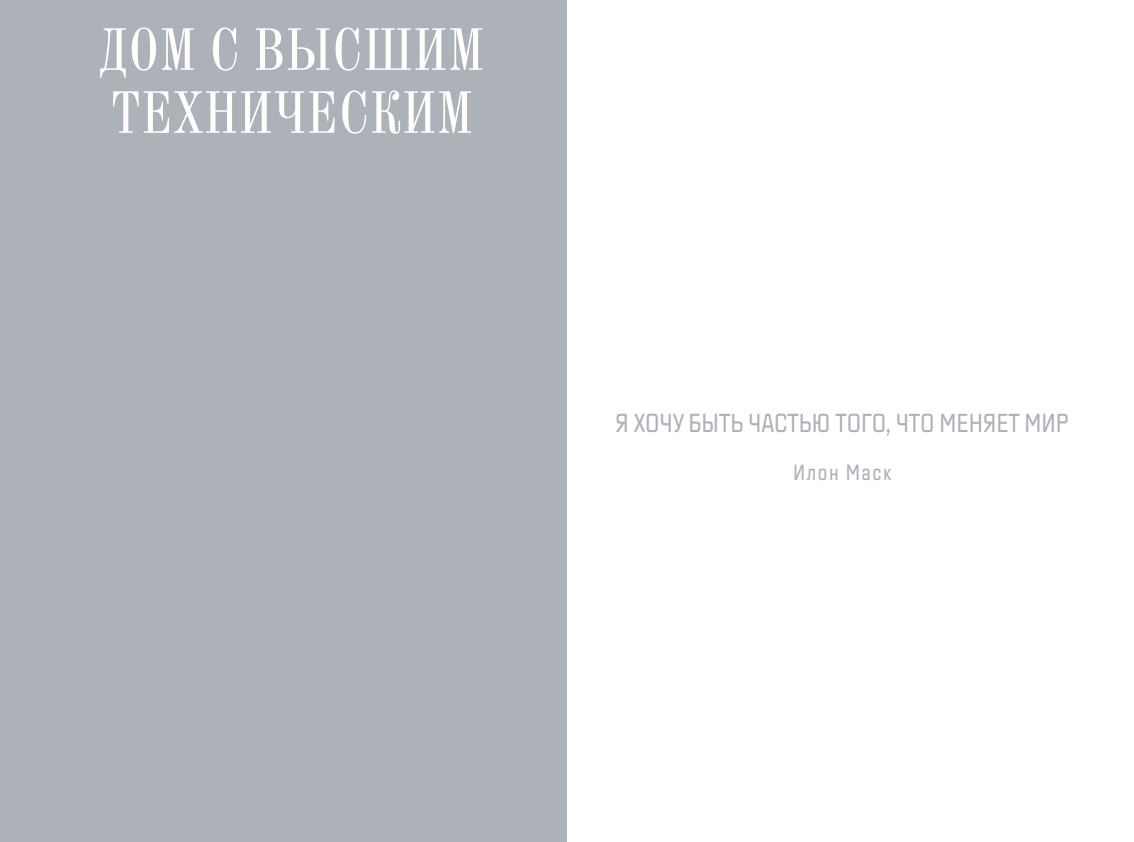
<style>
.page{position:relative;width:1134px;height:842px;background:#fff}
.page>*{position:absolute;margin:0;border:0;box-sizing:border-box;transform-origin:0 0}
.t1{font:59.2px/63px "DX Old Standard Condensed No 2";letter-spacing:.03em;color:#fff}
.t2{font:500 26px "TT Lakes Neue Trl Cnd";color:#adb1b8;scale:.9 1}
.t3{font:500 22px "TT Lakes Neue Trl Cnd";letter-spacing:.075em;color:#adb1b8;scale:.9 1}
</style>
<div class="page">
<div style="left:0;top:0;width:567px;height:842px;background:#adb1b8"></div>
<h1 class="t1" style="left:100px;top:19px;width:385px">ДОМ С ВЫСШИМ<br>ТЕХНИЧЕСКИМ</h1>
<p class="t2" style="left:616px;top:408px;width:505px">Я ХОЧУ БЫТЬ ЧАСТЬЮ ТОГО, ЧТО МЕНЯЕТ МИР</p>
<p class="t3" style="left:793px;top:460px;width:111px">Илон Маск</p>
</div>
